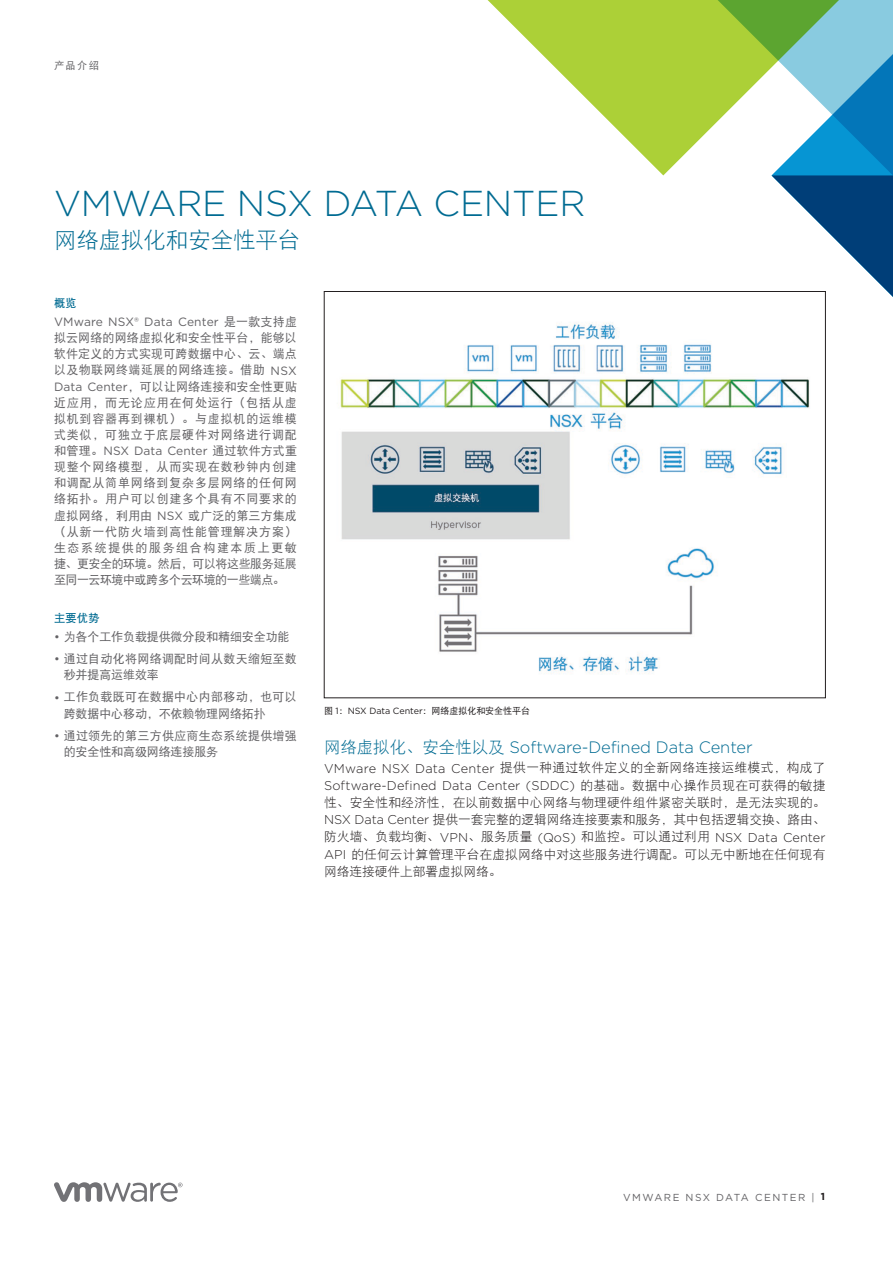
<style>
.page{position:relative;width:893px;height:1263px;background:#fff}
.page>*{position:absolute;margin:0;border:0;box-sizing:border-box;transform-origin:0 0}
.t1{font:300 36px "Gotham";letter-spacing:-.005em;color:#006b92}
.t2{font:22.5px "DFP Hei W3";letter-spacing:-.005em;color:#006b92}
.t3{font:300 16.5px "Gotham";letter-spacing:-.005em;color:#006b92}
.t4{font:12.75px/17.2px "DFP Hei W3";letter-spacing:.005em;color:#231f20;text-align:justify}
.t5{font:300 12.75px "Gotham";letter-spacing:.01em;color:#231f20}
.t6{font:12px/16.2px "DFP Hei W5";letter-spacing:.025em;color:#636265}
.t7{font:12px "Gotham";letter-spacing:.005em;color:#636265}
.t8{font:12px "DFP Hei W5";letter-spacing:-.01em;color:#636265}
.t9{font:11.25px "DFP Hei W7";letter-spacing:.02em;color:#006b92}
.t10{font:10.2px "Gotham";letter-spacing:.15em;color:#636265}
.t11{font:10.2px "DFP Hei W5";color:#636265}
.t12{font:9px "DFP Hei W5";letter-spacing:-.005em;color:#231f20}
.s1{font-family:"DFP Hei W5"}
.s2{font-family:"Gotham"}
.s3{font-family:"DFP Hei W3";font-weight:400}
.s4{font-family:"Gotham";font-weight:300}
.s5{font-weight:700;color:#231f20}
</style>
<div class="page">
<svg style="left:54px;top:1182px;width:129px;height:20px"></svg>
<svg style="left:487px;top:0;width:217px;height:176px;fill:#acd037"></svg>
<svg style="left:704px;top:0;width:189px;height:297px"></svg>
<img style="left:340px;top:322px;width:470px;height:352px">
<p class="t11" style="left:54px;top:60px;width:47px">产品介绍</p>
<h1 class="t1" style="left:54px;top:180px;width:533px">VMWARE NSX DATA CENTER</h1>
<h2 class="t2" style="left:54px;top:229px;width:248px">网络虚拟化和安全性平台</h2>
<p class="t9" style="left:54px;top:297px;width:24px">概览</p>
<p class="t7" style="left:54px;top:314px;width:244px">VMware NSX® Data Center <span class="s1">是一款支持虚</span></p>
<p class="t6" style="left:54px;top:329px;width:245px;text-align:justify">拟云网络的网络虚拟化和安全性平台，能够以软件定义的方式实现可跨数据中心、云、端点以及物联网终端延展的网络连接。借助 <span class="s2">NSX Data Center</span>，可以让网络连接和安全性更贴近应用，而无论应用在何处运行（包括从虚拟机到容器再到裸机）。与虚拟机的运维模式类似，可独立于底层硬件对网络进行调配</p>
<p class="t7" style="left:54px;top:443px;width:244px"><span class="s1">和管理。</span>NSX Data Center <span class="s1">通过软件方式重</span></p>
<p class="t6" style="left:54px;top:458px;width:244px;text-align:justify">现整个网络模型，从而实现在数秒钟内创建和调配从简单网络到复杂多层网络的任何网络拓扑。用户可以创建多个具有不同要求的虚拟网络，利用由 <span class="s2">NSX</span> 或广泛的第三方集成（从新一代防火墙到高性能管理解决方案）生态系统提供的服务组合构建本质上更敏捷、更安全的环境。然后，可以将这些服务延展至同一云环境中或跨多个云环境的一些端点。</p>
<p class="t9" style="left:54px;top:612px;width:47px">主要优势</p>
<p class="t8" style="left:54px;top:630px;width:237px"><span class="s2">•</span> 为各个工作负载提供微分段和精细安全功能</p>
<p class="t6" style="left:64px;top:650px;width:235px;text-indent:-10px"><span class="s2">•</span> 通过自动化将网络调配时间从数天缩短至数秒并提高运维效率</p>
<p class="t6" style="left:64px;top:688px;width:235px;text-indent:-10px"><span class="s2">•</span> 工作负载既可在数据中心内部移动，也可以跨数据中心移动，不依赖物理网络拓扑</p>
<p class="t6" style="left:64px;top:727px;width:235px;text-indent:-10px"><span class="s2">•</span> 通过领先的第三方供应商生态系统提供增强的安全性和高级网络连接服务</p>
<p class="t12" style="left:324px;top:706px;width:208px">图 <span class="s2">1</span>：<span class="s2">NSX Data Center</span>：网络虚拟化和安全性平台</p>
<h3 class="t3" style="left:324px;top:737px;width:430px"><span class="s3">网络虚拟化、安全性以及</span> Software-Defined Data Center</h3>
<p class="t4" style="left:324px;top:759px;width:503px"><span class="s4">VMware NSX Data Center</span> 提供一种通过软件定义的全新网络连接运维模式，构成了</p>
<p class="t5" style="left:324px;top:777px;width:503px">Software-Defined Data Center (SDDC) <span class="s3">的基础。数据中心操作员现在可获得的敏捷</span></p>
<p class="t4" style="left:324px;top:794px;width:503px">性、安全性和经济性，在以前数据中心网络与物理硬件组件紧密关联时，是无法实现的。<span class="s4">NSX Data Center</span> 提供一套完整的逻辑网络连接要素和服务，其中包括逻辑交换、路由、防火墙、负载均衡、<span class="s4">VPN</span>、服务质量 <span class="s4">(QoS)</span> 和监控。可以通过利用 <span class="s4">NSX Data Center API</span> 的任何云计算管理平台在虚拟网络中对这些服务进行调配。可以无中断地在任何现有网络连接硬件上部署虚拟网络。</p>
<p class="t10" style="left:623px;top:1190px;width:203px">VMWARE NSX DATA CENTER | <span class="s5">1</span></p>
</div>
